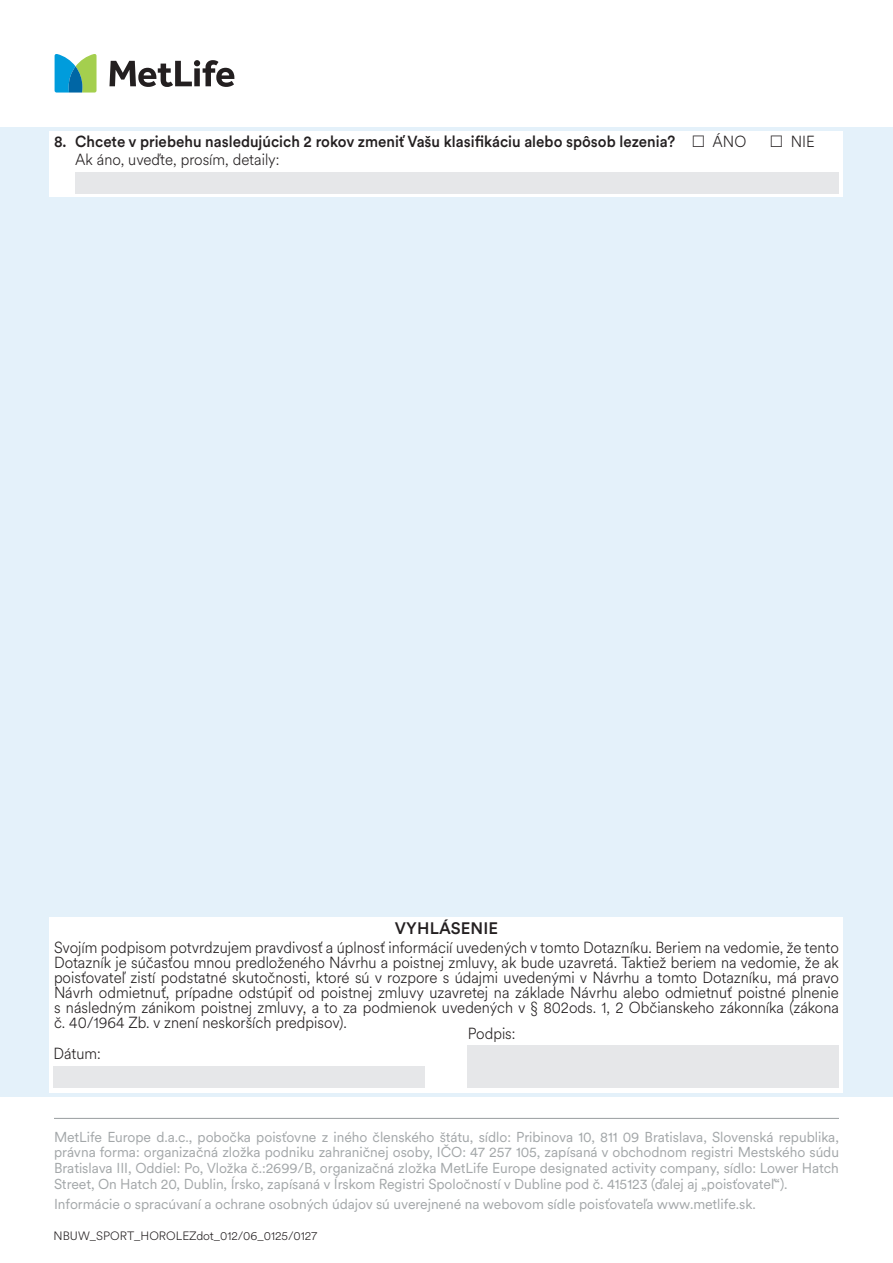
<style>
.page{position:relative;width:893px;height:1263px;background:#fff}
.page>*{position:absolute;margin:0;border:0;box-sizing:border-box;transform-origin:0 0}
.t1{font:500 16.5px "Met Life Circular";letter-spacing:.01em;color:#231f20}
.t2{font:300 15.9px/15px "Met Life Circular";color:#231f20;text-align:justify;scale:.94 1}
.t3{font:500 15.9px "Met Life Circular";color:#231f20;scale:.94 1}
.t4{font:14.25px/15.8px "Met Life Circular";letter-spacing:-.005em;color:#a3a7a9;text-align:justify}
.t5{font:300 12px "Met Life Circular";color:#231f20}
</style>
<div class="page">
<div style="left:0;top:127px;width:893px;height:970px;background:#e4f1fa"></div>
<div style="left:50px;top:131px;width:793px;height:66px;background:#fff"></div>
<svg style="left:109px;top:60px;width:125px;height:27px"></svg>
<svg style="left:55px;top:54px;width:42px;height:39px;background:#5cb2a5"></svg>
<div style="left:75px;top:172px;width:764px;height:22px;background:#e6e7e9"></div>
<div style="left:50px;top:917px;width:793px;height:176px;background:#fff"></div>
<div style="left:54px;top:1066px;width:371px;height:22px;background:#e6e7e9"></div>
<div style="left:468px;top:1045px;width:371px;height:43px;background:#e6e7e9"></div>
<hr style="left:54px;top:1118px;width:785px;height:1px;background:#a3a7a9">
<p class="t3" style="left:54px;top:131px;width:662px">8. Chcete v priebehu nasledujúcich 2 rokov zmeniť Vašu klasifikáciu alebo spôsob lezenia?</p>
<p class="t2" style="left:712px;top:134px;width:37px">ÁNO</p>
<p class="t2" style="left:791px;top:134px;width:27px">NIE</p>
<p class="t2" style="left:75px;top:152px;width:219px">Ak áno, uveďte, prosím, detaily:</p>
<p class="t1" style="left:395px;top:917px;width:105px">VYHLÁSENIE</p>
<p class="t2" style="left:54px;top:939px;width:837px">Svojím podpisom potvrdzujem pravdivosť a úplnosť informácií uvedených v tomto Dotazníku. Beriem na vedomie, že tento Dotazník je súčasťou mnou predloženého Návrhu a poistnej zmluvy, ak bude uzavretá. Taktiež beriem na vedomie, že ak poisťovateľ zistí podstatné skutočnosti, ktoré sú v rozpore s údajmi uvedenými v Návrhu a tomto Dotazníku, má pravo Návrh odmietnuť, prípadne odstúpiť od poistnej zmluvy uzavretej na základe Návrhu alebo odmietnuť poistné plnenie s následným zánikom poistnej zmluvy, a to za podmienok uvedených v § 802ods. 1, 2 Občianskeho zákonníka (zákona č. 40/1964 Zb. v znení neskorších predpisov).</p>
<p class="t2" style="left:54px;top:1045px;width:52px">Dátum:</p>
<p class="t2" style="left:468px;top:1025px;width:52px">Podpis:</p>
<p class="t4" style="left:54px;top:1128px;width:786px">MetLife Europe d.a.c., pobočka poisťovne z iného členského štátu, sídlo: Pribinova 10, 811 09 Bratislava, Slovenská republika, právna forma: organizačná zložka podniku zahraničnej osoby, IČO: 47 257 105, zapísaná v obchodnom registri Mestského súdu Bratislava III, Oddiel: Po, Vložka č.:2699/B, organizačná zložka MetLife Europe designated activity company, sídlo: Lower Hatch Street, On Hatch 20, Dublin, Írsko, zapísaná v Írskom Registri Spoločností v Dubline pod č. 415123 (ďalej aj „poisťovateľ“).</p>
<p class="t4" style="left:54px;top:1195px;width:703px">Informácie o spracúvaní a ochrane osobných údajov sú uverejnené na webovom sídle poisťovateľa www.metlife.sk.</p>
<p class="t5" style="left:54px;top:1228px;width:265px">NBUW_SPORT_HOROLEZdot_012/06_0125/0127</p>
</div>
